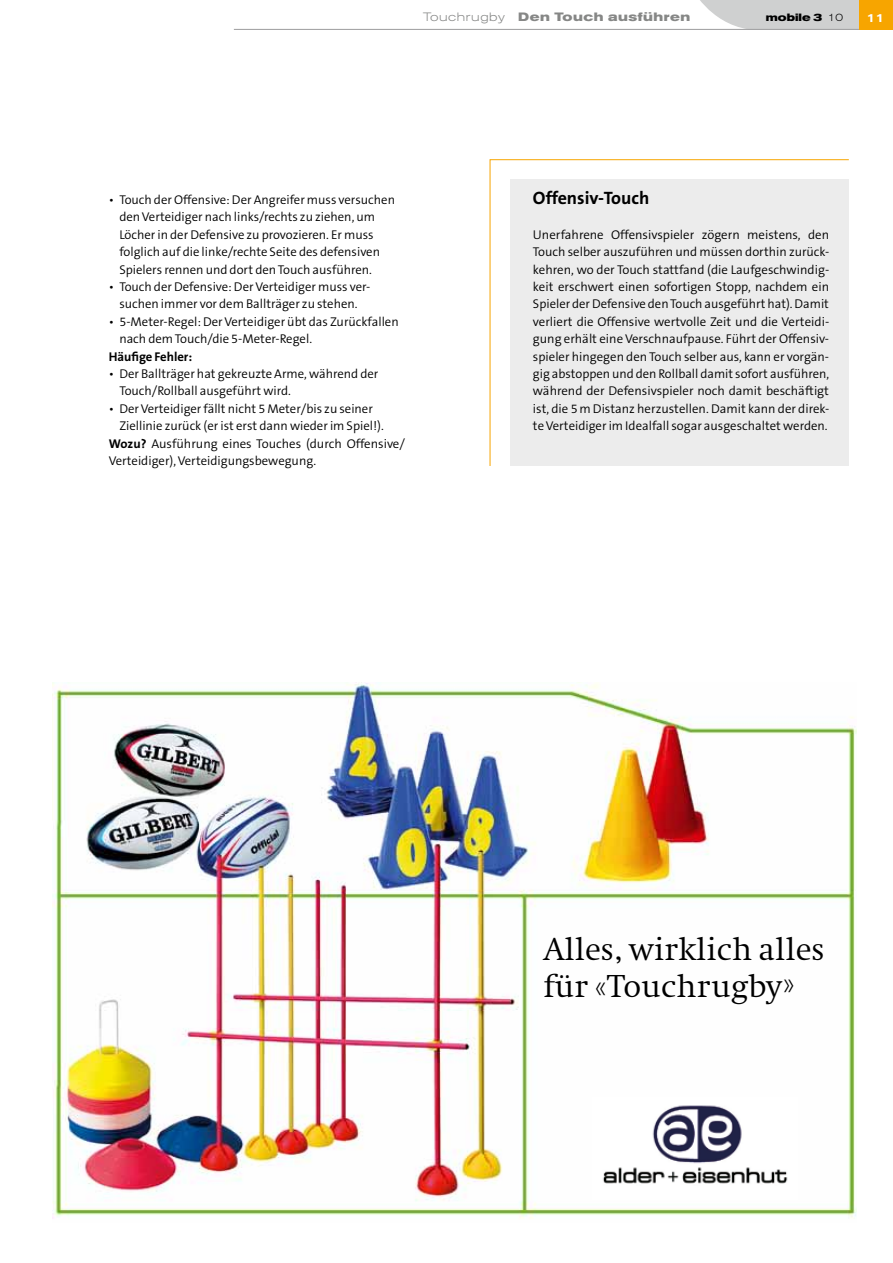
<style>
.page{position:relative;width:893px;height:1263px;background:#fff}
.page>*{position:absolute;margin:0;border:0;box-sizing:border-box;transform-origin:0 0}
.t1{font:300 33px/37.5px "Swift";color:#000}
.t2{font:700 18px "The Sans B7";color:#000}
.t3{font:300 12.75px/17.4px "The Sans B4";color:#000}
.t4{font:700 12.75px "The Sans B7";color:#000}
.t5{font:700 expanded 12px "Akzidenz Grotesk BE";letter-spacing:.05em;color:#868786}
.t6{font:500 expanded 12px "Akzidenz Grotesk BE";color:#fff}
.t7{font:700 expanded 10.5px "Akzidenz Grotesk BE";color:#000}
.s1{font-weight:300}
.s2{font-family:"The Sans B7";font-weight:700}
</style>
<div class="page">
<svg style="left:691px;top:0;width:168px;height:29px"></svg>
<div style="left:859px;top:0;width:34px;height:30px;background:#f7a500"></div>
<img style="left:52px;top:682px;width:805px;height:537px">
<img style="left:593px;top:1097px;width:204px;height:102px">
<hr style="left:234px;top:29px;width:625px;height:1px;background:#9c9c9d">
<svg style="left:489px;top:159px;width:360px;height:307px"></svg>
<p class="t5" style="left:423px;top:10px;width:268px"><span class="s1">Touchrugby</span> Den Touch ausführen</p>
<p class="t7" style="left:766px;top:11px;width:79px">mobile 3 <span class="s1">10</span></p>
<p class="t6" style="left:867px;top:10px;width:19px">11</p>
<p class="t3" style="left:119px;top:192px;width:277px;text-indent:-11px">• Touch der Offensive: Der Angreifer muss versuchen den Verteidiger nach links/rechts zu ziehen, um Löcher in der Defensive zu provozieren. Er muss folglich auf die linke/rechte Seite des defensiven Spielers rennen und dort den Touch ausführen.</p>
<p class="t3" style="left:109px;top:279px;width:263px;text-align:center">• Touch der Defensive: Der Verteidiger muss ver&shy;suchen immer vor dem Ballträger zu stehen.</p>
<p class="t3" style="left:119px;top:313px;width:281px;text-indent:-11px">• 5-Meter-Regel: Der Verteidiger übt das Zurückfallen nach dem Touch/die 5-Meter-Regel.</p>
<p class="t4" style="left:109px;top:350px;width:85px">Häufige Fehler:</p>
<p class="t3" style="left:119px;top:366px;width:261px;text-indent:-11px">• Der Ballträger hat gekreuzte Arme, während der<br>Touch/Rollball ausgeführt wird.</p>
<p class="t3" style="left:109px;top:401px;width:266px">• Der Verteidiger fällt nicht 5 Meter/bis zu seiner</p>
<p class="t3" style="left:119px;top:418px;width:266px">Ziellinie zurück (er ist erst dann wieder im Spiel!).</p>
<p class="t3" style="left:109px;top:435px;width:298px"><span class="s2">Wozu?</span> Ausführung eines Touches (durch Offensive/</p>
<p class="t3" style="left:109px;top:453px;width:209px">Verteidiger), Verteidigungsbewegung.</p>
<h2 class="t2" style="left:533px;top:188px;width:118px">Offensiv-Touch</h2>
<p class="t3" style="left:533px;top:226px;width:298px;text-align:justify">Unerfahrene Offensivspieler zögern meistens, den Touch selber auszuführen und müssen dorthin zurück&shy;kehren, wo der Touch stattfand (die Laufgeschwindig&shy;keit erschwert einen sofortigen Stopp, nachdem ein Spieler der Defensive den Touch ausgeführt hat). Damit verliert die Offensive wertvolle Zeit und die Verteidi&shy;gung erhält eine Verschnaufpause. Führt der Offensiv&shy;spieler hingegen den Touch selber aus, kann er vorgän&shy;gig abstoppen und den Rollball damit sofort ausführen, während der Defensivspieler noch damit beschäftigt ist, die 5m Distanz herzustellen. Damit kann der direk&shy;te Verteidiger im Idealfall sogar ausgeschaltet werden.</p>
<h1 class="t1" style="left:544px;top:930px;width:282px">Alles, wirklich alles für «Touchrugby»</h1>
</div>
